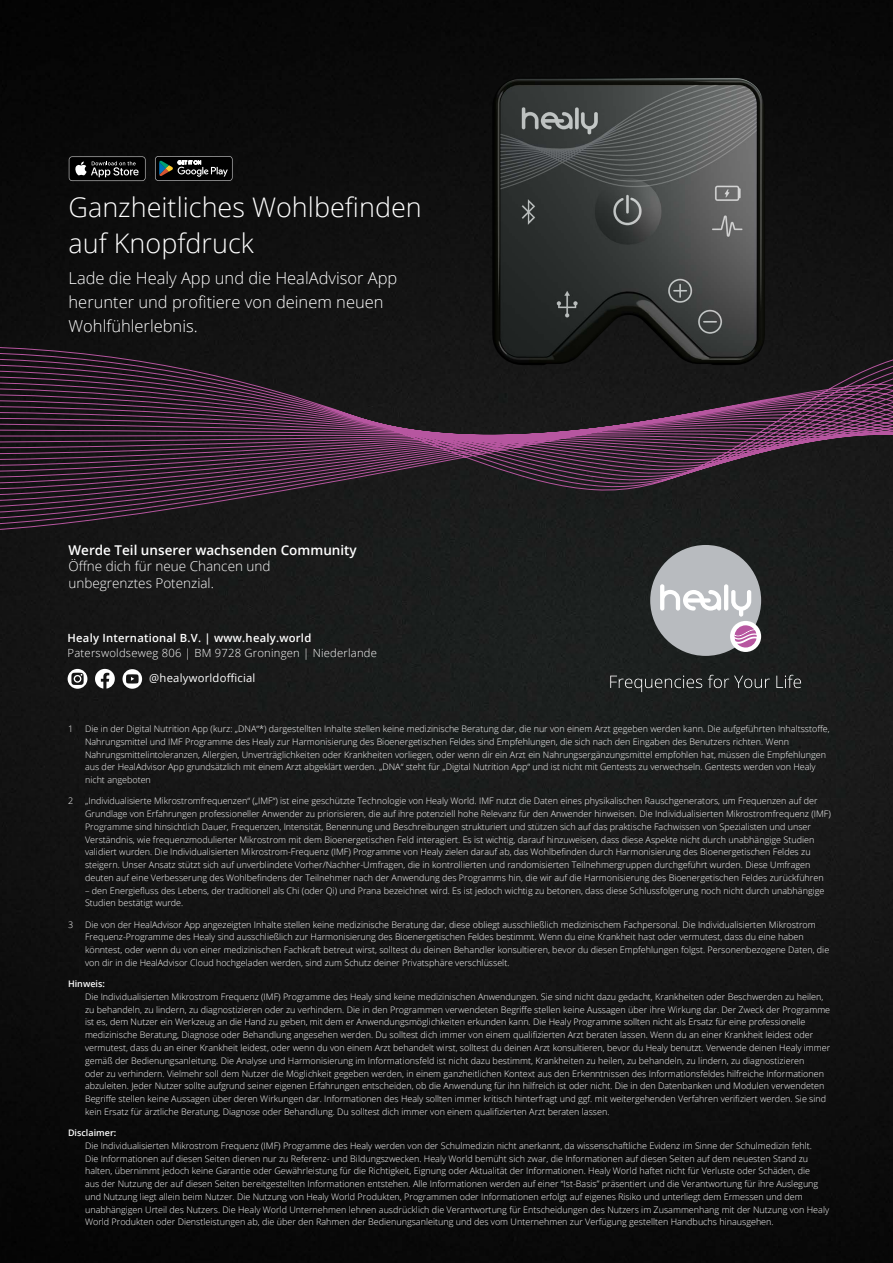
<style>
.page{position:relative;width:893px;height:1263px;background:#fff}
.page>*{position:absolute;margin:0;border:0;box-sizing:border-box;transform-origin:0 0}
.t1{font:300 27px/36px "Open Sans";color:#fff}
.t2{font:300 16.5px/24px "Open Sans";color:#fff}
.t3{font:300 13.5px/16.5px "Open Sans";color:#fff}
.t4{font:600 13.5px "Open Sans";color:#fff}
.t5{font:300 11.25px "Open Sans";letter-spacing:.02em;color:#fff}
.t6{font:600 11.25px "Open Sans";letter-spacing:.02em;color:#fff}
.t7{font:11.25px "Open Sans";letter-spacing:.02em;color:#fff}
.t8{font:300 9px/12.8px "Open Sans";color:#fff}
.t9{font:600 9px "Open Sans";color:#fff}
</style>
<div class="page">
<img style="left:0;top:0;width:893px;height:1263px">
<img style="left:431px;top:41px;width:394px;height:301px">
<svg style="left:69px;top:156px;width:77px;height:25px;background:#323232"></svg>
<svg style="left:155px;top:156px;width:78px;height:25px;background:#323433"></svg>
<svg style="left:94px;top:668px;width:21px;height:21px"></svg>
<svg style="left:68px;top:669px;width:19px;height:20px"></svg>
<svg style="left:123px;top:669px;width:19px;height:20px"></svg>
<svg style="left:610px;top:675px;width:191px;height:17px;background:#363838"></svg>
<div style="left:650px;top:545px;width:111px;height:111px;background:#b8bbbf;border-radius:50%"></div>
<svg style="left:660px;top:584px;width:91px;height:33px"></svg>
<div style="left:730px;top:621px;width:31px;height:31px;background:#fff;border-radius:50%"></div>
<svg style="left:734px;top:625px;width:23px;height:22px"></svg>
<svg style="left:0;top:342px;width:893px;height:194px;background:#2d202a"></svg>
<h1 class="t1" style="left:69px;top:188px;width:355px">Ganzheitliches Wohlbefinden auf Knopfdruck</h1>
<h2 class="t2" style="left:69px;top:265px;width:330px">Lade die Healy App und die HealAdvisor App herunter und profitiere von deinem neuen<br>Wohlfühlerlebnis.</h2>
<h3 class="t4" style="left:68px;top:540px;width:290px">Werde Teil unserer wachsenden Community</h3>
<h3 class="t3" style="left:68px;top:557px;width:204px">Öffne dich für neue Chancen und unbegrenztes Potenzial.</h3>
<p class="t6" style="left:68px;top:630px;width:245px">Healy International B.V. | www.healy.world</p>
<p class="t5" style="left:68px;top:645px;width:311px">Paterswoldseweg 806 | BM 9728 Groningen | Niederlande</p>
<p class="t7" style="left:149px;top:670px;width:108px">@healyworldofficial</p>
<p class="t8" style="left:68px;top:722px;width:7px">1</p>
<p class="t8" style="left:85px;top:722px;width:746px">Die in der Digital Nutrition App (kurz: „DNA“*) dargestellten Inhalte stellen keine medizinische Beratung dar, die nur von einem Arzt gegeben werden kann. Die aufgeführten Inhaltsstoffe, Nahrungsmittel und IMF Programme des Healy zur Harmonisierung des Bioenergetischen Feldes sind Empfehlungen, die sich nach den Eingaben des Benutzers richten. Wenn Nahrungsmittelintoleranzen, Allergien, Unverträglichkeiten oder Krankheiten vorliegen, oder wenn dir ein Arzt ein Nahrungsergänzungsmittel empfohlen hat, müssen die Empfehlungen aus der HealAdvisor App grundsätzlich mit einem Arzt abgeklärt werden. „DNA“ steht für „Digital Nutrition App“ und ist nicht mit Gentests zu verwechseln. Gentests werden von Healy nicht angeboten</p>
<p class="t8" style="left:68px;top:794px;width:7px">2</p>
<p class="t8" style="left:85px;top:794px;width:747px">„Individualisierte Mikrostromfrequenzen“ („IMF“) ist eine geschützte Technologie von Healy World. IMF nutzt die Daten eines physikalischen Rauschgenerators, um Frequenzen auf der Grundlage von Erfahrungen professioneller Anwender zu priorisieren, die auf ihre potenziell hohe Relevanz für den Anwender hinweisen. Die Individualisierten Mikrostromfrequenz (IMF)<br>Programme sind hinsichtlich Dauer, Frequenzen, Intensität, Benennung und Beschreibungen strukturiert und stützen sich auf das praktische Fachwissen von Spezialisten und unser Verständnis, wie frequenzmodulierter Mikrostrom mit dem Bioenergetischen Feld interagiert. Es ist wichtig, darauf hinzuweisen, dass diese Aspekte nicht durch unabhängige Studien validiert wurden. Die Individualisierten Mikrostrom-Frequenz (IMF) Programme von Healy zielen darauf ab, das Wohlbefinden durch Harmonisierung des Bioenergetischen Feldes zu steigern. Unser Ansatz stützt sich auf unverblindete Vorher/Nachher-Umfragen, die in kontrollierten und randomisierten Teilnehmergruppen durchgeführt wurden. Diese Umfragen deuten auf eine Verbesserung des Wohlbefindens der Teilnehmer nach der Anwendung des Programms hin, die wir auf die Harmonisierung des Bioenergetischen Feldes zurückführen</p>
<p class="t8" style="left:85px;top:884px;width:741px">– den Energiefluss des Lebens, der traditionell als Chi (oder Qi) und Prana bezeichnet wird. Es ist jedoch wichtig zu betonen, dass diese Schlussfolgerung noch nicht durch unabhängige<br>Studien bestätigt wurde.</p>
<p class="t8" style="left:68px;top:918px;width:7px">3</p>
<p class="t8" style="left:85px;top:918px;width:746px">Die von der HealAdvisor App angezeigten Inhalte stellen keine medizinische Beratung dar, diese obliegt ausschließlich medizinischem Fachpersonal. Die Individualisierten Mikrostrom Frequenz-Programme des Healy sind ausschließlich zur Harmonisierung des Bioenergetischen Feldes bestimmt. Wenn du eine Krankheit hast oder vermutest, dass du eine haben könntest, oder wenn du von einer medizinischen Fachkraft betreut wirst, solltest du deinen Behandler konsultieren, bevor du diesen Empfehlungen folgst. Personenbezogene Daten, die von dir in die HealAdvisor Cloud hochgeladen werden, sind zum Schutz deiner Privatsphäre verschlüsselt.</p>
<p class="t9" style="left:68px;top:978px;width:38px">Hinweis:</p>
<p class="t8" style="left:85px;top:990px;width:747px">Die Individualisierten Mikrostrom Frequenz (IMF) Programme des Healy sind keine medizinischen Anwendungen. Sie sind nicht dazu gedacht, Krankheiten oder Beschwerden zu heilen, zu behandeln, zu lindern, zu diagnostizieren oder zu verhindern. Die in den Programmen verwendeten Begriffe stellen keine Aussagen über ihre Wirkung dar. Der Zweck der Programme ist es, dem Nutzer ein Werkzeug an die Hand zu geben, mit dem er Anwendungsmöglichkeiten erkunden kann. Die Healy Programme sollten nicht als Ersatz für eine professionelle medizinische Beratung, Diagnose oder Behandlung angesehen werden. Du solltest dich immer von einem qualifizierten Arzt beraten lassen. Wenn du an einer Krankheit leidest oder vermutest, dass du an einer Krankheit leidest, oder wenn du von einem Arzt behandelt wirst, solltest du deinen Arzt konsultieren, bevor du Healy benutzt. Verwende deinen Healy immer gemäß der Bedienungsanleitung. Die Analyse und Harmonisierung im Informationsfeld ist nicht dazu bestimmt, Krankheiten zu heilen, zu behandeln, zu lindern, zu diagnostizieren<br>oder zu verhindern. Vielmehr soll dem Nutzer die Möglichkeit gegeben werden, in einem ganzheitlichen Kontext aus den Erkenntnissen des Informationsfeldes hilfreiche Informationen abzuleiten. Jeder Nutzer sollte aufgrund seiner eigenen Erfahrungen entscheiden, ob die Anwendung für ihn hilfreich ist oder nicht. Die in den Datenbanken und Modulen verwendeten Begriffe stellen keine Aussagen über deren Wirkungen dar. Informationen des Healy sollten immer kritisch hinterfragt und ggf. mit weitergehenden Verfahren verifiziert werden. Sie sind kein Ersatz für ärztliche Beratung, Diagnose oder Behandlung. Du solltest dich immer von einem qualifizierten Arzt beraten lassen.</p>
<p class="t9" style="left:68px;top:1126px;width:50px">Disclaimer:</p>
<p class="t8" style="left:85px;top:1139px;width:746px">Die Individualisierten Mikrostrom Frequenz (IMF) Programme des Healy werden von der Schulmedizin nicht anerkannt, da wissenschaftliche Evidenz im Sinne der Schulmedizin fehlt.<br>Die Informationen auf diesen Seiten dienen nur zu Referenz- und Bildungszwecken. Healy World bemüht sich zwar, die Informationen auf diesen Seiten auf dem neuesten Stand zu halten, übernimmt jedoch keine Garantie oder Gewährleistung für die Richtigkeit, Eignung oder Aktualität der Informationen. Healy World haftet nicht für Verluste oder Schäden, die<br>aus der Nutzung der auf diesen Seiten bereitgestellten Informationen entstehen. Alle Informationen werden auf einer “Ist-Basis” präsentiert und die Verantwortung für ihre Auslegung und Nutzung liegt allein beim Nutzer. Die Nutzung von Healy World Produkten, Programmen oder Informationen erfolgt auf eigenes Risiko und unterliegt dem Ermessen und dem unabhängigen Urteil des Nutzers. Die Healy World Unternehmen lehnen ausdrücklich die Verantwortung für Entscheidungen des Nutzers im Zusammenhang mit der Nutzung von Healy World Produkten oder Dienstleistungen ab, die über den Rahmen der Bedienungsanleitung und des vom Unternehmen zur Verfügung gestellten Handbuchs hinausgehen.</p>
</div>
